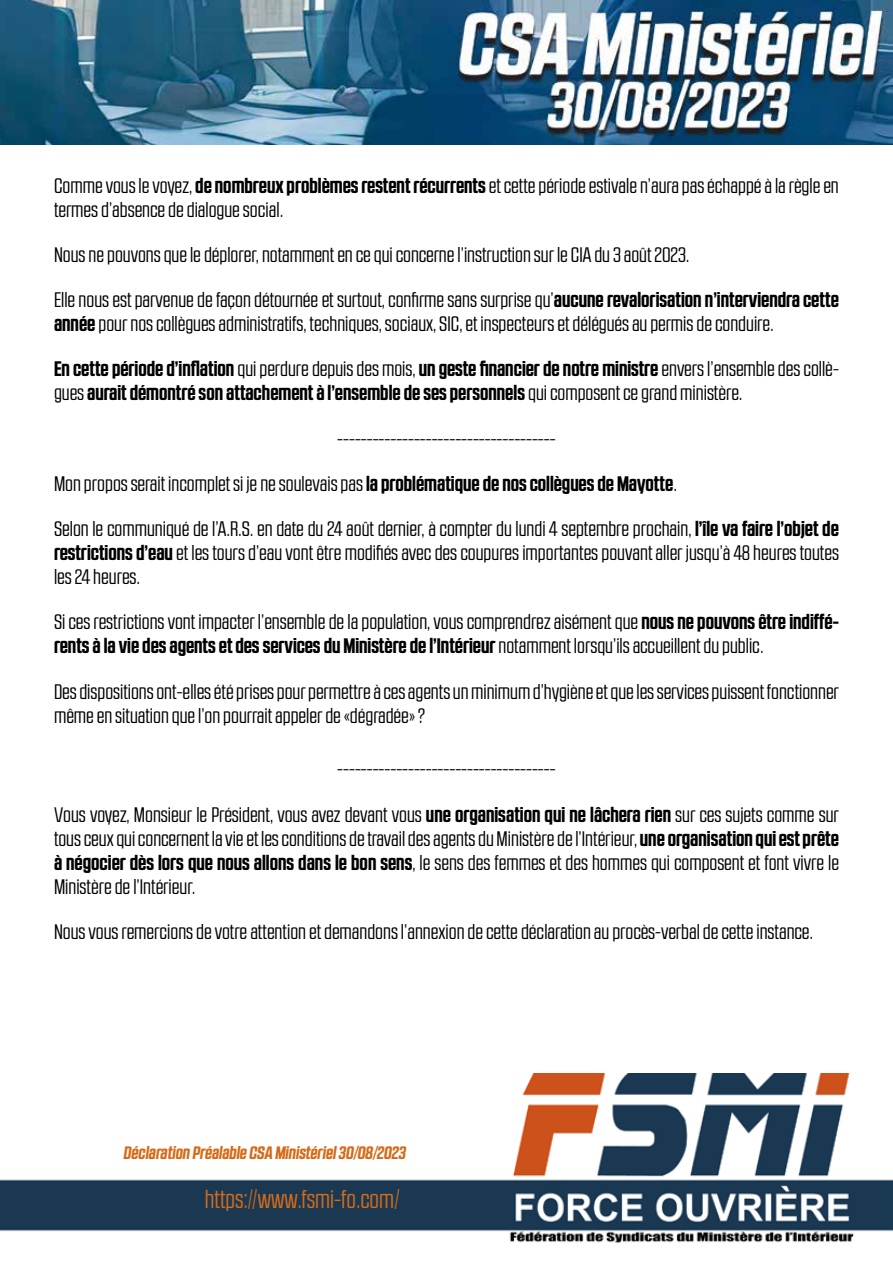
<style>
.page{position:relative;width:893px;height:1263px;background:#fff}
.page>*{position:absolute;margin:0;border:0;box-sizing:border-box;transform-origin:0 0}
.t1{font:25.5px "RB No 2.1 a";color:#d46b19}
.t2{font:21px/24px "RB No 2.1 a";color:#000}
.t3{font:700 21px "RB No 2.1 a";color:#000}
.t4{font:italic 700 18px "RB No 2.1 a";color:#d46b19}
.s1{font-weight:700}
.s2{font-weight:400}
</style>
<div class="page">
<img style="left:0;top:1074px;width:893px;height:169px">
<img style="left:0;top:0;width:893px;height:145px">
<p class="t2" style="left:54px;top:173px;width:786px">Comme vous le voyez, <span class="s1">de nombreux problèmes restent récurrents</span> et cette période estivale n’aura pas échappé à la règle en termes d’absence de dialogue social.</p>
<p class="t2" style="left:54px;top:232px;width:786px;line-height:45.3px">Nous ne pouvons que le déplorer, notamment en ce qui concerne l’instruction sur le CIA du 3 août 2023.<br>Elle nous est parvenue de façon détournée et surtout, confirme sans surprise qu’<span class="s1">aucune revalorisation n’interviendra cette</span></p>
<p class="t2" style="left:54px;top:301px;width:786px;line-height:45.3px"><span class="s1">année</span> pour nos collègues administratifs, techniques, sociaux, SIC, et inspecteurs et délégués au permis de conduire.<br><span class="s1">En cette période d’inflation</span> qui perdure depuis des mois, <span class="s1">un geste financier de notre ministre</span> envers l’ensemble des collè-</p>
<p class="t3" style="left:54px;top:381px;width:690px"><span class="s2">gues</span> aurait démontré son attachement à l’ensemble de ses personnels <span class="s2">qui composent ce grand ministère.</span></p>
<p class="t2" style="left:337px;top:427px;width:220px">-------------------------------------</p>
<p class="t2" style="left:54px;top:471px;width:625px">Mon propos serait incomplet si je ne soulevais pas <span class="s1">la problématique de nos collègues de Mayotte</span>.</p>
<p class="t2" style="left:54px;top:517px;width:786px">Selon le communiqué de l’A.R.S. en date du 24 août dernier, à compter du lundi 4 septembre prochain, <span class="s1">l’île va faire l’objet de</span></p>
<p class="t2" style="left:54px;top:541px;width:786px"><span class="s1">restrictions d’eau</span> et les tours d’eau vont être modifiés avec des coupures importantes pouvant aller jusqu’à 48 heures toutes les 24 heures.</p>
<p class="t2" style="left:54px;top:610px;width:786px">Si ces restrictions vont impacter l’ensemble de la population, vous comprendrez aisément que <span class="s1">nous ne pouvons être indiffé&shy;rents à la vie des agents et des services du Ministère de l’Intérieur</span> notamment lorsqu’ils accueillent du public.</p>
<p class="t2" style="left:54px;top:679px;width:786px">Des dispositions ont-elles été prises pour permettre à ces agents un minimum d’hygiène et que les services puissent fonctionner même en situation que l’on pourrait appeler de «dégradée» ?</p>
<p class="t2" style="left:54px;top:747px;width:786px;line-height:45.3px;text-align:center">-------------------------------------<br>Vous voyez, Monsieur le Président, vous avez devant vous <span class="s1">une organisation qui ne lâchera rien</span> sur ces sujets comme sur</p>
<p class="t2" style="left:54px;top:827px;width:787px;text-align:justify">tous ceux qui concernent la vie et les conditions de travail des agents du Ministère de l’Intérieur, <span class="s1">une organisation qui est prête à négocier dès lors que nous allons dans le bon sens</span>, le sens des femmes et des hommes qui composent et font vivre le Ministère de l’Intérieur.</p>
<p class="t2" style="left:54px;top:919px;width:761px">Nous vous remercions de votre attention et demandons l’annexion de cette déclaration au procès-verbal de cette instance.</p>
<p class="t4" style="left:124px;top:1142px;width:284px">Déclaration Préalable CSA Ministériel 30/08/2023</p>
<p class="t1" style="left:205px;top:1189px;width:197px">https://www.fsmi-fo.com/</p>
</div>
